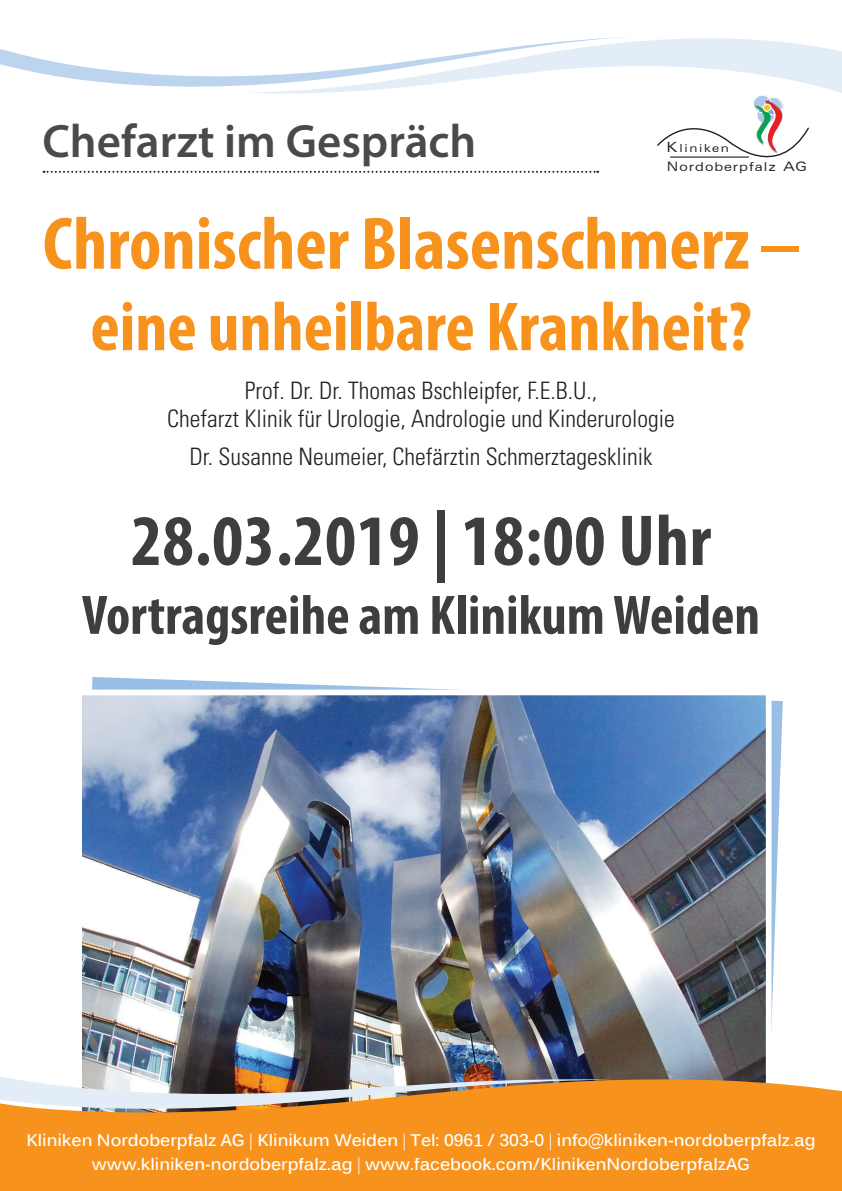
<style>
.page{position:relative;width:842px;height:1191px;background:#fff}
.page>*{position:absolute;margin:0;border:0;box-sizing:border-box;transform-origin:0 0}
.t1{font:700 condensed 75px "Myriad Pro";color:#f7931d}
.t2{font:700 condensed 72.8px "Myriad Pro";letter-spacing:.01em;color:#3e3e3f}
.t3{font:700 condensed 70px "Myriad Pro";color:#f7931d}
.t4{font:700 condensed 56px "Myriad Pro";color:#3e3e3f}
.t5{font:600 46.9px "Myriad Pro";color:#494a4b}
.t6{font:300 condensed 24px/28.8px "Univers LT Std";color:#231f20;text-align:center}
.t7{font:700 16.8px/24px "Kalinga";color:#fff;text-align:center}
.t8{font:expanded 12.3px "Zurich BT";letter-spacing:.08em;color:#231f20}
.t9{font:expanded 11.1px "Zurich BT";letter-spacing:.15em;color:#231f20}
.s1{font-size:14.1px}
.s2{font-size:13px}
.s3{font-family:"Univers LT Std"}
.s4{font-family:"Univers LT Std";font-weight:300;font-stretch:condensed}
</style>
<div class="page">
<svg style="left:92px;top:677px;width:691px;height:356px"></svg>
<img style="left:82px;top:689px;width:689px;height:374px">
<svg style="left:0;top:36px;width:842px;height:58px"></svg>
<svg style="left:657px;top:93px;width:153px;height:65px"></svg>
<svg style="left:0;top:1063px;width:842px;height:128px;background:#e1963e"></svg>
<svg style="left:44px;top:171px;width:554px;height:2px"></svg>
<h3 class="t5" style="left:43px;top:111px;width:435px">Chefarzt im Gespräch</h3>
<p class="t9" style="left:667px;top:141px;width:64px"><span class="s1">K</span>liniken</p>
<p class="t8" style="left:667px;top:159px;width:142px"><span class="s2">N</span>ordoberpfalz <span class="s2">AG</span></p>
<h1 class="t1" style="left:43px;top:197px;width:758px">Chronischer Blasenschmerz <span class="s3">–</span></h1>
<h3 class="t3" style="left:90px;top:283px;width:663px">eine unheilbare Krankheit?</h3>
<h3 class="t6" style="left:167px;top:376px;width:509px">Prof. Dr. Dr. Thomas Bschleipfer, F.E.B.U.,<br>Chefarzt Klinik für Urologie, Andrologie und Kinderurologie</h3>
<h3 class="t6" style="left:189px;top:442px;width:465px">Dr. Susanne Neumeier, Chefärztin Schmerztagesklinik</h3>
<h2 class="t2" style="left:131px;top:495px;width:582px">28.03.2019 | 18:00 Uhr</h2>
<h3 class="t4" style="left:82px;top:580px;width:679px">Vortragsreihe am Klinikum Weiden</h3>
<p class="t7" style="left:26px;top:1129px;width:791px">Kliniken Nordoberpfalz AG <span class="s4">|</span> Klinikum Weiden <span class="s4">|</span> Tel: 0961 / 303-0 <span class="s4">|</span> info@kliniken-nordoberpfalz.ag www.kliniken-nordoberpfalz.ag <span class="s4">|</span> www.facebook.com/KlinikenNordoberpfalzAG</p>
</div>
